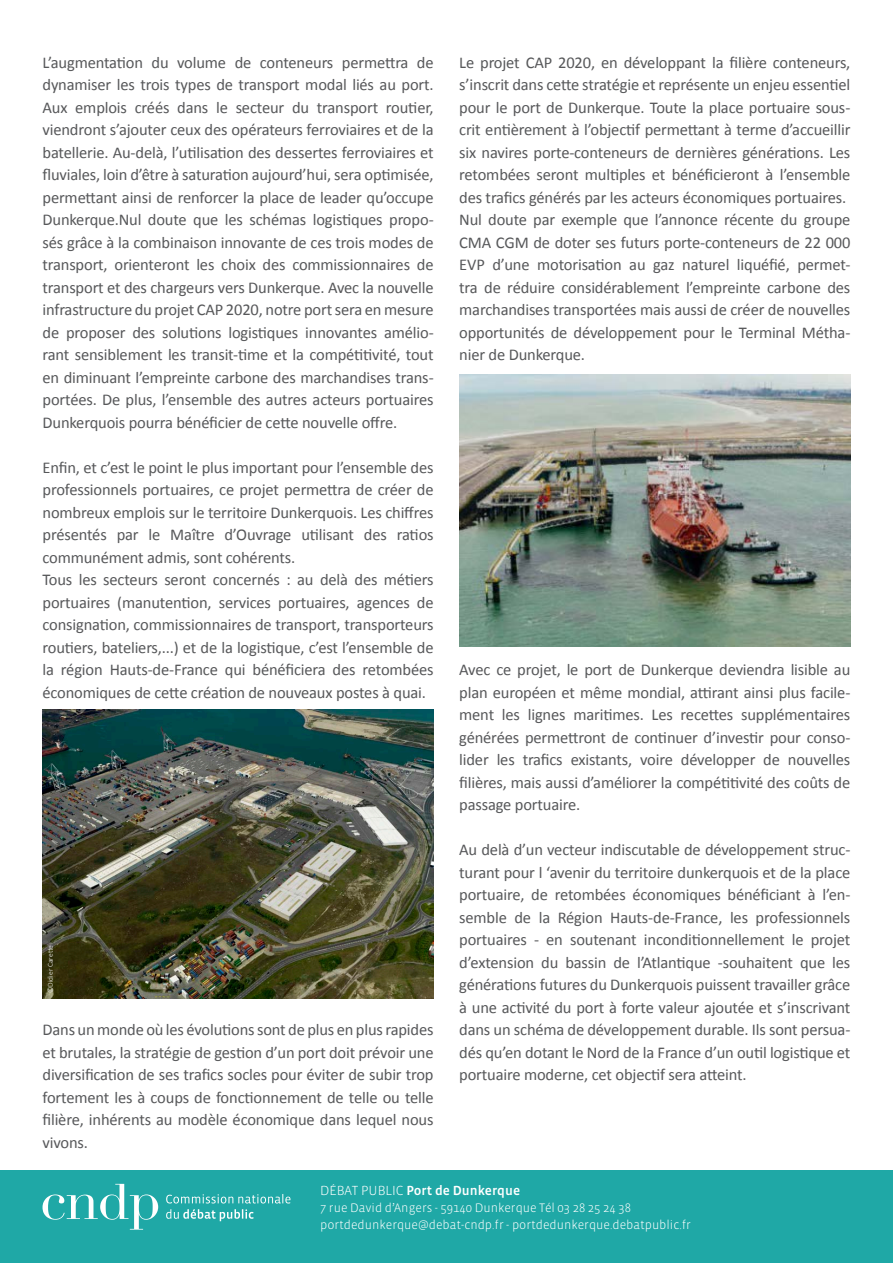
<style>
.page{position:relative;width:893px;height:1263px;background:#fff}
.page>*{position:absolute;margin:0;border:0;box-sizing:border-box;transform-origin:0 0}
.t1{font:16.5px/22.5px "Calibri";letter-spacing:-.01em;color:#57585a;text-align:justify}
.t2{font:500 13.5px "Vista Sans OT";color:#fff}
.t3{font:300 12.6px "Vista Sans OT";color:#fff}
.t4{font:300 7.5px "Calibri";color:#fff}
.s1{font-weight:300}
</style>
<div class="page">
<div style="left:0;top:1170px;width:893px;height:93px;background:#1fa8a6"></div>
<img style="left:43px;top:710px;width:391px;height:289px">
<svg style="left:166px;top:1209px;width:88px;height:12px"></svg>
<svg style="left:166px;top:1194px;width:124px;height:9px"></svg>
<svg style="left:43px;top:1184px;width:115px;height:45px"></svg>
<img style="left:459px;top:374px;width:391px;height:272px">
<p class="t1" style="left:43px;top:51px;width:393px">L’augmentation du volume de conteneurs permettra de dynamiser les trois types de transport modal liés au port.<br>Aux emplois créés dans le secteur du transport routier, viendront s’ajouter ceux des opérateurs ferroviaires et de la batellerie. Au-delà, l’utilisation des dessertes ferroviaires et fluviales, loin d’être à saturation aujourd’hui, sera optimisée, permettant ainsi de renforcer la place de leader qu’occupe Dunkerque.Nul doute que les schémas logistiques propo&shy;sés grâce à la combinaison innovante de ces trois modes de transport, orienteront les choix des commissionnaires de transport et des chargeurs vers Dunkerque. Avec la nouvelle infrastructure du projet CAP 2020, notre port sera en mesure de proposer des solutions logistiques innovantes amélio&shy;rant sensiblement les transit-time et la compétitivité, tout en diminuant l’empreinte carbone des marchandises trans&shy;portées. De plus, l’ensemble des autres acteurs portuaires Dunkerquois pourra bénéficier de cette nouvelle offre.</p>
<p class="t1" style="left:43px;top:456px;width:393px">Enfin, et c’est le point le plus important pour l’ensemble des professionnels portuaires, ce projet permettra de créer de nombreux emplois sur le territoire Dunkerquois. Les chiffres présentés par le Maître d’Ouvrage utilisant des ratios communément admis, sont cohérents.</p>
<p class="t1" style="left:43px;top:568px;width:393px">Tous les secteurs seront concernés : au delà des métiers portuaires (manutention, services portuaires, agences de consignation, commissionnaires de transport, transporteurs routiers, bateliers,...) et de la logistique, c’est l’ensemble de la région Hauts-de-France qui bénéficiera des retombées économiques de cette création de nouveaux postes à quai.</p>
<p class="t4" style="left:46px;top:993px;width:49px;rotate:-90deg">©Didier Carette</p>
<p class="t1" style="left:43px;top:1018px;width:393px">Dans un monde où les évolutions sont de plus en plus rapides et brutales, la stratégie de gestion d’un port doit prévoir une diversification de ses trafics socles pour éviter de subir trop fortement les à coups de fonctionnement de telle ou telle filière, inhérents au modèle économique dans lequel nous vivons.</p>
<p class="t1" style="left:459px;top:51px;width:393px">Le projet CAP 2020, en développant la filière conteneurs, s’inscrit dans cette stratégie et représente un enjeu essentiel pour le port de Dunkerque. Toute la place portuaire sous&shy;crit entièrement à l’objectif permettant à terme d’accueillir six navires porte-conteneurs de dernières générations. Les retombées seront multiples et bénéficieront à l’ensemble des trafics générés par les acteurs économiques portuaires.</p>
<p class="t1" style="left:459px;top:208px;width:393px">Nul doute par exemple que l’annonce récente du groupe CMA CGM de doter ses futurs porte-conteneurs de 22 000<br>EVP d’une motorisation au gaz naturel liquéfié, permet&shy;tra de réduire considérablement l’empreinte carbone des marchandises transportées mais aussi de créer de nouvelles opportunités de développement pour le Terminal Métha&shy;nier de Dunkerque.</p>
<p class="t1" style="left:459px;top:658px;width:393px">Avec ce projet, le port de Dunkerque deviendra lisible au plan européen et même mondial, attirant ainsi plus facile&shy;ment les lignes maritimes. Les recettes supplémentaires générées permettront de continuer d’investir pour conso&shy;lider les trafics existants, voire développer de nouvelles filières, mais aussi d’améliorer la compétitivité des coûts de passage portuaire.</p>
<p class="t1" style="left:459px;top:838px;width:393px">Au delà d’un vecteur indiscutable de développement struc&shy;turant pour l ‘avenir du territoire dunkerquois et de la place portuaire, de retombées économiques bénéficiant à l’en&shy;semble de la Région Hauts-de-France, les professionnels portuaires - en soutenant inconditionnellement le projet d’extension du bassin de l’Atlantique -souhaitent que les générations futures du Dunkerquois puissent travailler grâce à une activité du port à forte valeur ajoutée et s’inscrivant dans un schéma de développement durable. Ils sont persua&shy;dés qu’en dotant le Nord de la France d’un outil logistique et portuaire moderne, cet objectif sera atteint.</p>
<p class="t2" style="left:320px;top:1184px;width:202px"><span class="s1">DÉBAT PUBLIC</span> Port de Dunkerque</p>
<p class="t3" style="left:320px;top:1201px;width:312px">7 rue David d’Angers - 59140 Dunkerque Tél 03 28 25 24 38</p>
<p class="t3" style="left:320px;top:1218px;width:372px">portdedunkerque@debat-cndp.fr - portdedunkerque.debatpublic.fr</p>
</div>
